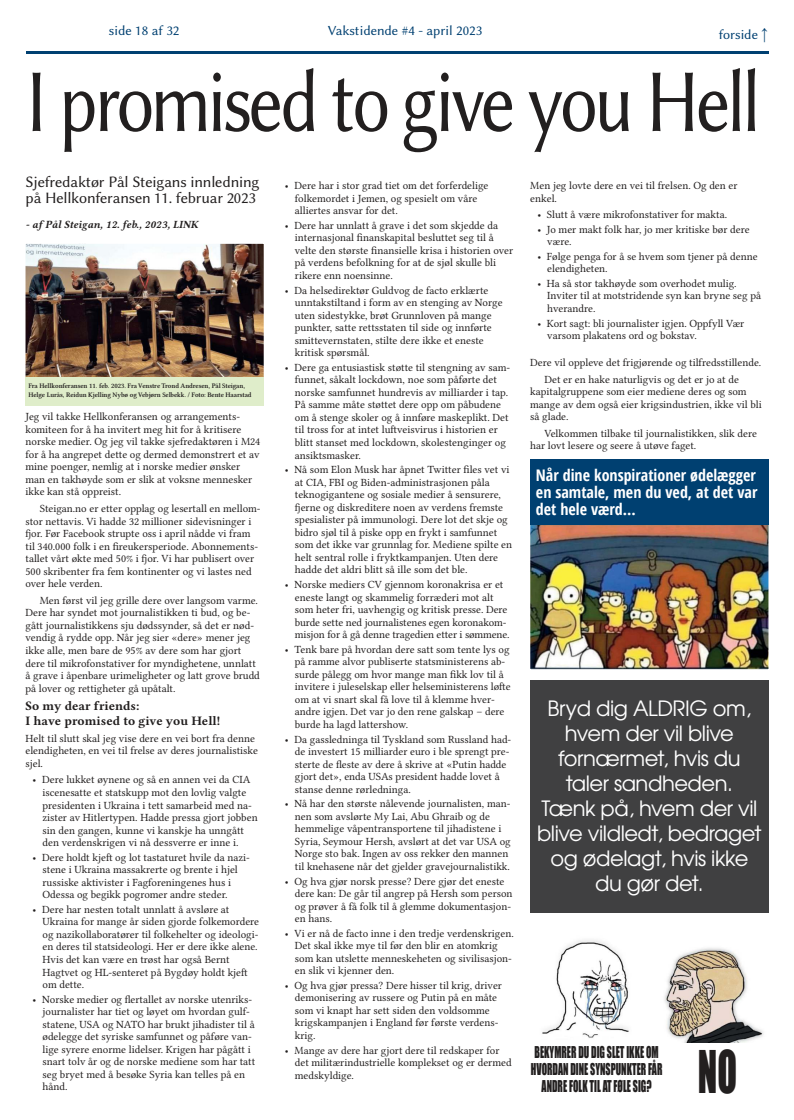
<style>
.page{position:relative;width:794px;height:1120px;background:#fff}
.page>*{position:absolute;margin:0;border:0;box-sizing:border-box;transform-origin:0 0}
.t1{font:90px "Libertinus Sans";letter-spacing:-.05em;color:#221f1f;scale:.83 1}
.t2{font:54px "Impact";color:#221f1f;scale:.67 1}
.t3{font:21px/25px "URW Gothic";letter-spacing:-.02em;color:#fff;text-align:center}
.t4{font:700 16px/16.9px "Open Sans Condensed";color:#fff;text-align:justify}
.t5{font:16px/16px "Libertinus Sans";letter-spacing:-.01em;color:#221f1f}
.t6{font:15px/17px "Impact";color:#221f1f;text-align:center;scale:.67 1}
.t7{font:14px "Libertinus Sans";color:#004071}
.t8{font:700 13px/14.8px "Libertinus Serif";color:#221f1f}
.t9{font:11px/12.5px "Libertinus Serif";color:#221f1f}
.t10{font:italic 700 11px "Libertinus Serif";letter-spacing:.005em;color:#221f1f}
.t11{font:600 7px/9px "Libertinus Serif";letter-spacing:-.015em;color:#221f1f}
</style>
<div class="page">
<hr style="left:26px;top:51px;width:742px;height:3px;background:#004071">
<img style="left:27px;top:245px;width:235px;height:131px">
<div style="left:20px;top:238px;width:249px;height:145px;border:6px solid #fff"></div>
<div style="left:26px;top:377px;width:238px;height:28px;background:#dfedca"></div>
<img style="left:531px;top:524px;width:236px;height:144px">
<div style="left:524px;top:459px;width:250px;height:216px;border:6px solid #fff"></div>
<div style="left:530px;top:459px;width:238px;height:65px;background:#004071"></div>
<img style="left:542px;top:940px;width:222px;height:103px">
<div style="left:530px;top:680px;width:238px;height:233px;background:#404041"></div>
<div style="left:524px;top:1040px;width:145px;height:57px;background:#fff"></div>
<p class="t7" style="left:109px;top:23px;width:72px">side 18 af 32</p>
<p class="t7" style="left:328px;top:23px;width:156px">Vakstidende #4 - april 2023</p>
<p class="t7" style="left:719px;top:27px;width:50px">forside ↑</p>
<h1 class="t1" style="left:26px;top:50px;width:887px">I promised to give you Hell</h1>
<h3 class="t5" style="left:26px;top:174px;width:235px">Sjefredaktør Pål Steigans innledning på Hellkonferansen 11. februar 2023</h3>
<p class="t9" style="left:530px;top:179px;width:209px">Men jeg lovte dere en vei til frelsen. Og den er enkel.</p>
<p class="t9" style="left:537px;top:208px;width:191px">• Slutt å være mikrofonstativer for makta.</p>
<p class="t9" style="left:547px;top:223px;width:204px;text-indent:-10px">• Jo mer makt folk har, jo mer kritiske bør dere være.</p>
<p class="t9" style="left:547px;top:250px;width:212px;text-indent:-10px">• Følge penga for å se hvem som tjener på denne elendigheten.</p>
<p class="t9" style="left:547px;top:277px;width:215px;text-indent:-10px">• Ha så stor takhøyde som overhodet mulig.<br>Inviter til at motstridende syn kan bryne seg på hverandre.</p>
<p class="t9" style="left:547px;top:317px;width:199px;text-indent:-10px">• Kort sagt: bli journalister igjen. Oppfyll Vær varsom plakatens ord og bokstav.</p>
<p class="t9" style="left:544px;top:354px;width:218px;line-height:16.5px;text-indent:-14px">Dere vil oppleve det frigjørende og tilfredsstillende.<br>Det er en hake naturligvis og det er jo at de</p>
<p class="t9" style="left:530px;top:385px;width:233px">kapitalgruppene som eier mediene deres og som mange av dem også eier krigsindustrien, ikke vil bli så glade.</p>
<p class="t9" style="left:530px;top:427px;width:228px;text-indent:14px">Velkommen tilbake til journalistikken, slik dere har lovt lesere og seere å utøve faget.</p>
<p class="t9" style="left:295px;top:179px;width:195px;text-indent:-10px">• Dere har i stor grad tiet om det forferdelige folke mordet i Jemen, og spesielt om våre alliertes ansvar for det.</p>
<p class="t9" style="left:295px;top:219px;width:220px;text-indent:-10px">• Dere har unnlatt å grave i det som skjedde da internasjonal finanskapital besluttet seg til å velte den største finansielle krisa i historien over på verdens befolkning for at de sjøl skulle bli rikere enn noensinne.</p>
<p class="t9" style="left:295px;top:283px;width:209px;text-indent:-10px">• Da helsedirektør Guldvog de facto erklærte unntakstiltand i form av en stenging av Norge uten sidestykke, brøt Grunnloven på mange punkter, satte rettsstaten til side og innførte smittevernstaten, stilte dere ikke et eneste kritisk spørsmål.</p>
<p class="t9" style="left:295px;top:361px;width:217px;text-indent:-10px">• Dere ga entusiastisk støtte til stengning av sam ‐ funnet, såkalt lockdown, noe som påførte det norske samfunnet hundrevis av milliarder i tap.<br>På samme måte støttet dere opp om påbudene om å stenge skoler og å innføre maskeplikt. Det til tross for at intet luftveisvirus i historien er blitt stanset med lockdown, skolestenginger og ansiktsmasker.</p>
<p class="t9" style="left:295px;top:463px;width:219px;text-indent:-10px">• Nå som Elon Musk har åpnet Twitter files vet vi at CIA, FBI og Biden-administrasjonen påla teknogigantene og sosiale medier å sensurere, fjerne og diskreditere noen av verdens fremste spesialister på immunologi. Dere lot det skje og bidro sjøl til å piske opp en frykt i samfunnet som det ikke var grunnlag for. Mediene spilte en helt sentral rolle i fryktkampanjen. Uten dere hadde det aldri blitt så ille som det ble.</p>
<p class="t9" style="left:295px;top:578px;width:216px;text-indent:-10px">• Norske mediers CV gjennom koronakrisa er et eneste langt og skammelig forræderi mot alt som heter fri, uavhengig og kritisk presse. Dere burde sette ned journalistenes egen korona kom ‐ misjon for å gå denne tragedien etter i sømmene.</p>
<p class="t9" style="left:295px;top:643px;width:217px;text-indent:-10px">• Tenk bare på hvordan dere satt som tente lys og på ramme alvor publiserte statsministerens ab ‐ surde pålegg om hvor mange man fikk lov til å invitere i juleselskap eller helseministerens løfte om at vi snart skal få love til å klemme hver ‐ andre igjen. Det var jo den rene galskap – dere burde ha lagd lattershow.</p>
<p class="t9" style="left:295px;top:732px;width:218px;text-indent:-10px">• Da gassledninga til Tyskland som Russland had ‐ de investert 15 milliarder euro i ble sprengt pre ‐ sterte de fleste av dere å skrive at «Putin hadde gjort det», enda USAs president hadde lovet å stanse denne rørledninga.</p>
<p class="t9" style="left:295px;top:797px;width:217px;text-indent:-10px">• Nå har den største nålevende journalisten, man ‐ nen som avslørte My Lai, Abu Ghraib og de hem melige våpentransportene til jihadistene i Syria, Seymour Hersh, avslørt at det var USA og Norge sto bak. Ingen av oss rekker den mannen til knehasene når det gjelder gravejournalistikk.</p>
<p class="t9" style="left:295px;top:874px;width:219px;text-indent:-10px">• Og hva gjør norsk presse? Dere gjør det eneste dere kan: De går til angrep på Hersh som person og prøver å få folk til å glemme dokumenta sjon ‐ en hans.</p>
<p class="t9" style="left:295px;top:926px;width:220px;text-indent:-10px">• Vi er nå de facto inne i den tredje verdenskrigen.<br>Det skal ikke mye til før den blir en atomkrig som kan utslette menneskeheten og sivilisa sjon ‐ en slik vi kjenner den.</p>
<p class="t9" style="left:295px;top:979px;width:209px;text-indent:-10px">• Og hva gjør pressa? Dere hisser til krig, driver demonisering av russere og Putin på en måte som vi knapt har sett siden den voldsomme krigskampanjen i England før første verdens ‐ krig.</p>
<p class="t9" style="left:295px;top:1043px;width:218px;text-indent:-10px">• Mange av dere har gjort dere til redskaper for det militærindustrielle komplekset og er dermed medskyldige.</p>
<p class="t10" style="left:26px;top:217px;width:174px">- af Pål Steigan, 12. feb., 2023, LINK</p>
<p class="t11" style="left:28px;top:381px;width:225px">Fra Hellkonferansen 11. feb. 2023. Fra Venstre Trond Andresen, Pål Steigan,<br>Helge Lurås, Reidun Kjelling Nybø og Vebjørn Selbekk. / Foto: Bente Haarstad</p>
<p class="t9" style="left:26px;top:410px;width:236px">Jeg vil takke Hellkonferansen og arrangements ‐ komiteen for å ha invitert meg hit for å kritisere norske medier. Og jeg vil takke sjefredaktøren i M24 for å ha angrepet dette og dermed demonstrert et av mine poenger, nemlig at i norske medier ønsker man en takhøyde som er slik at voksne mennesker ikke kan stå oppreist.</p>
<p class="t9" style="left:26px;top:502px;width:236px;text-indent:14px">Steigan.no er etter opplag og lesertall en mellom ‐ stor nettavis. Vi hadde 32 millioner side visninger i fjor. Før Facebook strupte oss i april nådde vi fram til 340.000 folk i en fireukersperiode. Abonnements ‐ tallet vårt økte med 50% i fjor. Vi har publisert over 500 skribenter fra fem kontinenter og vi lastes ned over hele verden.</p>
<p class="t9" style="left:26px;top:594px;width:236px;text-indent:14px">Men først vil jeg grille dere over langsom varme.<br>Dere har syndet mot journalistikken ti bud, og be ‐ gått journalistikkens sju dødssynder, så det er nød ‐ vendig å rydde opp. Når jeg sier «dere» mener jeg ikke alle, men bare de 95% av dere som har gjort dere til mikrofonstativer for myndighetene, unnlatt å grave i åpenbare urimeligheter og latt grove brudd på lover og rettigheter gå upåtalt.</p>
<p class="t8" style="left:26px;top:698px;width:196px">So my dear friends:<br>I have promised to give you Hell!</p>
<p class="t9" style="left:26px;top:732px;width:234px">Helt til slutt skal jeg vise dere en vei bort fra denne elendigheten, en vei til frelse av deres journalistiske sjel.</p>
<p class="t9" style="left:43px;top:773px;width:217px;text-indent:-10px">• Dere lukket øynene og så en annen vei da CIA iscenesatte et statskupp mot den lovlig valgte presidenten i Ukraina i tett samarbeid med na ‐ zister av Hitlertypen. Hadde pressa gjort jobben sin den gangen, kunne vi kanskje ha unngått den verdenskrigen vi nå dessverre er inne i.</p>
<p class="t9" style="left:43px;top:850px;width:209px;text-indent:-10px">• Dere holdt kjeft og lot tastaturet hvile da nazi ‐ stene i Ukraina massakrerte og brente i hjel russiske aktivister i Fagforeningenes hus i Odessa og begikk pogromer andre steder.</p>
<p class="t9" style="left:43px;top:903px;width:218px;text-indent:-10px">• Dere har nesten totalt unnlatt å avsløre at Ukraina for mange år siden gjorde folkemordere og nazikollaboratører til folkehelter og ideolo gi ‐ en deres til statsideologi. Her er dere ikke alene.<br>Hvis det kan være en trøst har også Bernt Hagtvet og HL-senteret på Bygdøy holdt kjeft om dette.</p>
<p class="t9" style="left:43px;top:992px;width:214px;text-indent:-10px">• Norske medier og flertallet av norske utenriks ‐ journalister har tiet og løyet om hvordan gulf ‐ statene, USA og NATO har brukt jihadister til å ødelegge det syriske samfunnet og påføre van ‐ lige syrere enorme lidelser. Krigen har pågått i snart tolv år og de norske mediene som har tatt seg bryet med å besøke Syria kan telles på en hånd.</p>
<h3 class="t4" style="left:536px;top:466px;width:223px">Når dine konspirationer ødelægger en samtale, men du ved, at det var det hele værd...</h3>
<h3 class="t3" style="left:537px;top:695px;width:226px">Bryd dig ALDRIG om, hvem der vil blive fornærmet, hvis du taler sandheden.<br>Tænk på, hvem der vil blive vildledt, bedraget og ødelagt, hvis ikke du gør det.</h3>
<h3 class="t6" style="left:531px;top:1043px;width:198px">BEKYMRER DU DIG SLET IKKE OM<br>HVORDAN DINE SYNSPUNKTER FÅR<br>ANDRE FOLK TIL AT FØLE SIG?</h3>
<h2 class="t2" style="left:698px;top:1029px;width:60px">NO</h2>
</div>
